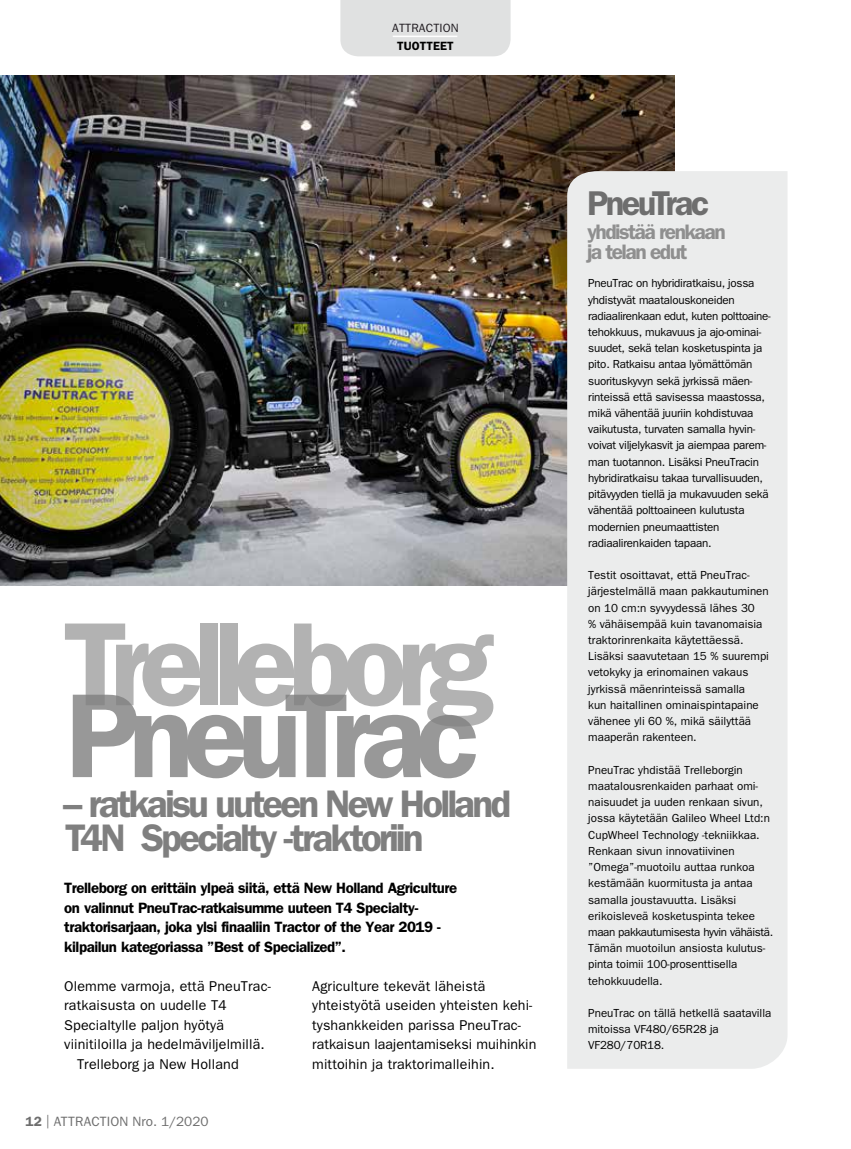
<style>
.page{position:relative;width:851px;height:1149px;background:#fff}
.page>*{position:absolute;margin:0;border:0;box-sizing:border-box;transform-origin:0 0}
.t1{font:600 120px "ITC Franklin Gothic Std";letter-spacing:-.09em;color:#7f7f7f}
.t2{font:600 118.95px "ITC Franklin Gothic Std";letter-spacing:-.09em;color:#7f7f7f}
.t3{font:600 38.55px "ITC Franklin Gothic Std";letter-spacing:-.075em;color:#7f7f7f}
.t4{font:600 34.5px "ITC Franklin Gothic Std";letter-spacing:-.08em;color:#6e6e6e}
.t5{font:600 21px/19.5px "ITC Franklin Gothic Std";letter-spacing:-.07em;color:#8f8f8f}
.t6{font:600 15px/19.5px "ITC Franklin Gothic Std";letter-spacing:-.03em;color:#000}
.t7{font:14.25px/19.5px "ITC Franklin Gothic Std";letter-spacing:.01em;color:#000}
.t8{font:13.5px "ITC Franklin Gothic Std";letter-spacing:.01em;color:#6e6e6e}
.t9{font:12px "ITC Franklin Gothic Std";letter-spacing:.01em;color:#201b20}
.t10{font:600 12px "ITC Franklin Gothic Std";letter-spacing:.01em;color:#000}
.t11{font:11.7px/16.2px "ITC Franklin Gothic Std";color:#000}
.t12{font:11.7px/16.2px "ITC Franklin Gothic Std";letter-spacing:-.02em;color:#000}
.s1{font-weight:600}
</style>
<div class="page">
<img style="left:0;top:76px;width:674px;height:509px">
<div style="left:340px;top:0;width:170px;height:56px;background:#e0e1e1"></div>
<hr style="left:392px;top:36px;width:65px;height:1px;background:#fff">
<div style="left:567px;top:171px;width:220px;height:897px;background:#ebecec"></div>
<p class="t9" style="left:392px;top:21px;width:68px">ATTRACTION</p>
<p class="t10" style="left:397px;top:38px;width:58px">TUOTTEET</p>
<h2 class="t2" style="left:63px;top:594px;width:431px">Trelleborg</h2>
<h1 class="t1" style="left:65px;top:664px;width:416px">PneuTrac</h1>
<h3 class="t3" style="left:63px;top:780px;width:449px">– ratkaisu uuteen New Holland</h3>
<h3 class="t3" style="left:65px;top:814px;width:360px">T4N Specialty -traktoriin</h3>
<p class="t6" style="left:64px;top:878px;width:394px">Trelleborg on erittäin ylpeä siitä, että New Holland Agriculture on valinnut PneuTrac-ratkaisumme uuteen T4 Specialty&shy;traktorisarjaan, joka ylsi finaaliin Tractor of the Year 2019 - kilpailun kategoriassa ”Best of Specialized”.</p>
<p class="t7" style="left:64px;top:976px;width:208px">Olemme varmoja, että PneuTrac-</p>
<p class="t7" style="left:64px;top:995px;width:164px">ratkaisusta on uudelle T4</p>
<p class="t7" style="left:64px;top:1015px;width:161px">Specialtylle paljon hyötyä</p>
<p class="t7" style="left:64px;top:1034px;width:202px">viinitiloilla ja hedelmäviljelmillä.</p>
<p class="t7" style="left:77px;top:1053px;width:163px">Trelleborg ja New Holland</p>
<p class="t8" style="left:26px;top:1113px;width:184px"><span class="s1">12</span> | ATTRACTION Nro. 1/2020</p>
<p class="t7" style="left:312px;top:975px;width:226px">Agriculture tekevät läheistä yhteistyötä useiden yhteisten kehi&shy;tyshankkeiden parissa PneuTrac&shy;ratkaisun laajentamiseksi muihinkin mittoihin ja traktorimalleihin.</p>
<h3 class="t4" style="left:587px;top:183px;width:124px">PneuTrac</h3>
<h3 class="t5" style="left:587px;top:222px;width:140px">yhdistää renkaan ja telan edut</h3>
<p class="t12" style="left:588px;top:275px;width:184px">PneuTrac on hybridiratkaisu, jossa yhdistyvät maatalouskoneiden radiaalirenkaan edut, kuten polttoaine&shy;tehokkuus, mukavuus ja ajo-ominai&shy;suudet, sekä telan kosketuspinta ja pito. Ratkaisu antaa lyömättömän suorituskyvyn sekä jyrkissä mäen&shy;rinteissä että savisessa maastossa, mikä vähentää juuriin kohdistuvaa vaikutusta, turvaten samalla hyvin&shy;voivat viljelykasvit ja aiempaa parem&shy;man tuotannon. Lisäksi PneuTracin hybridiratkaisu takaa turvallisuuden, pitävyyden tiellä ja mukavuuden sekä vähentää polttoaineen kulutusta modernien pneumaattisten radiaalirenkaiden tapaan.</p>
<p class="t11" style="left:588px;top:567px;width:182px">Testit osoittavat, että PneuTrac&shy;järjestelmällä maan pakkautuminen on 10 cm:n syvyydessä lähes 30<br>% vähäisempää kuin tavanomaisia traktorinrenkaita käytettäessä.<br>Lisäksi saavutetaan 15 % suurempi vetokyky ja erinomainen vakaus jyrkissä mäenrinteissä samalla<br>kun haitallinen ominaispintapaine vähenee yli 60 %, mikä säilyttää maaperän rakenteen.</p>
<p class="t11" style="left:588px;top:761px;width:186px">PneuTrac yhdistää Trelleborgin maatalousrenkaiden parhaat omi&shy;naisuudet ja uuden renkaan sivun, jossa käytetään Galileo Wheel Ltd:n<br>CupWheel Technology -tekniikkaa.<br>Renkaan sivun innovatiivinen ”Omega”-muotoilu auttaa runkoa kestämään kuormitusta ja antaa samalla joustavuutta. Lisäksi erikoisleveä kosketuspinta tekee maan pakkautumisesta hyvin vähäistä.<br>Tämän muotoilun ansiosta kulutus&shy;pinta toimii 100-prosenttisella tehokkuudella.</p>
<p class="t11" style="left:588px;top:1004px;width:185px">PneuTrac on tällä hetkellä saatavilla mitoissa VF480/65R28 ja<br>VF280/70R18.</p>
</div>
